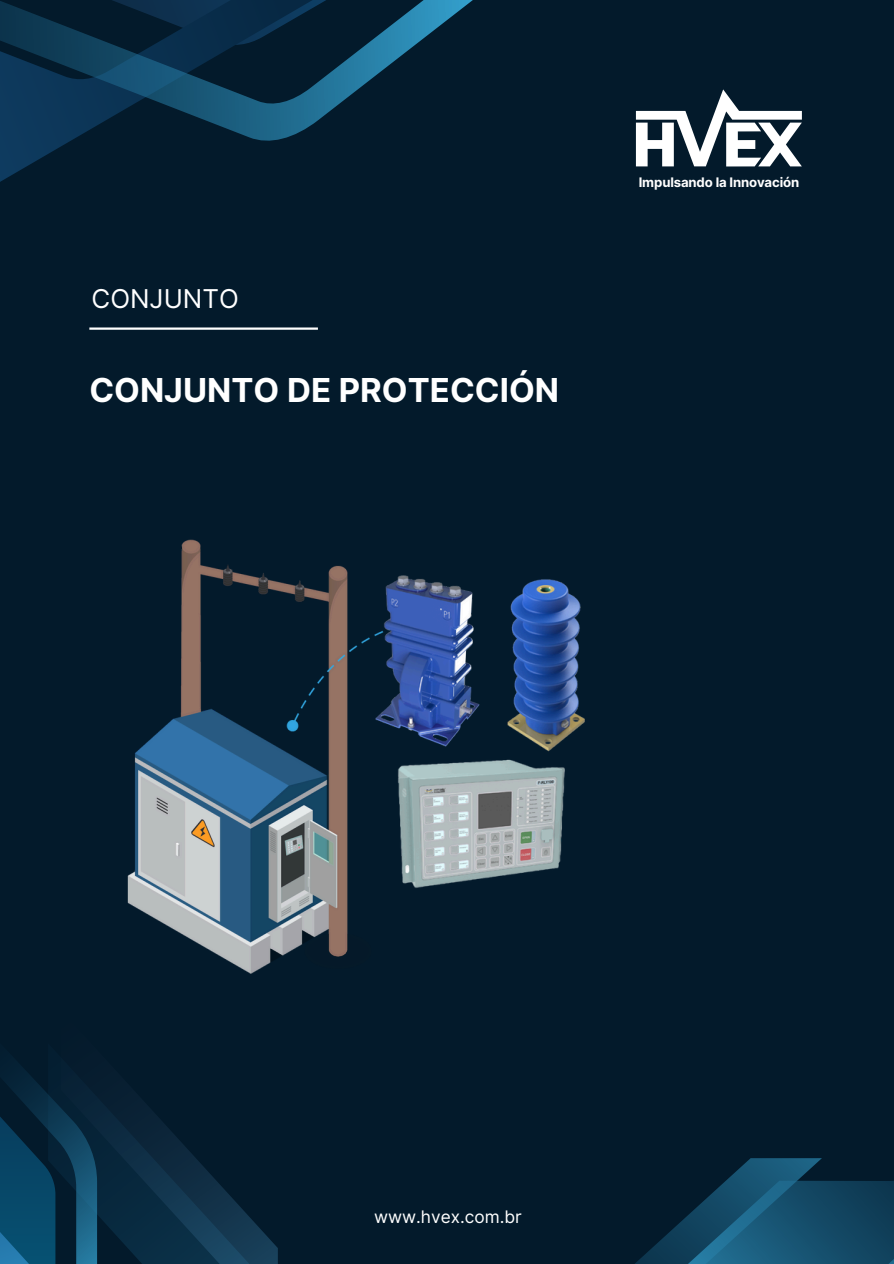
<style>
.page{position:relative;width:894px;height:1264px;background:#fff}
.page>*{position:absolute;margin:0;border:0;box-sizing:border-box;transform-origin:0 0}
.t1{font:700 33px "Inter";color:#fff}
.t2{font:25.95px "Inter";color:#fff}
.t3{font:17.25px "Inter";color:#fff}
.t4{font:700 13.2px "Inter";letter-spacing:-.01em;color:#fff}
</style>
<div class="page">
<div style="left:0;top:0;width:893px;height:1263px;background:#031a2b"></div>
<svg style="left:0;top:0;width:473px;height:330px"></svg>
<svg style="left:635px;top:89px;width:166px;height:77px"></svg>
<svg style="left:636px;top:1158px;width:257px;height:105px"></svg>
<svg style="left:97px;top:1097px;width:181px;height:166px"></svg>
<svg style="left:0;top:1066px;width:97px;height:197px"></svg>
<img style="left:127px;top:539px;width:221px;height:435px">
<img style="left:333px;top:560px;width:252px;height:357px">
<h2 class="t2" style="left:91px;top:283px;width:149px">CONJUNTO</h2>
<p class="t1" style="left:89px;top:370px;width:471px">CONJUNTO DE PROTECCIÓN</p>
<p class="t4" style="left:638px;top:174px;width:162px">Impulsando la Innovación</p>
<p class="t3" style="left:374px;top:1206px;width:149px">www.hvex.com.br</p>
</div>
